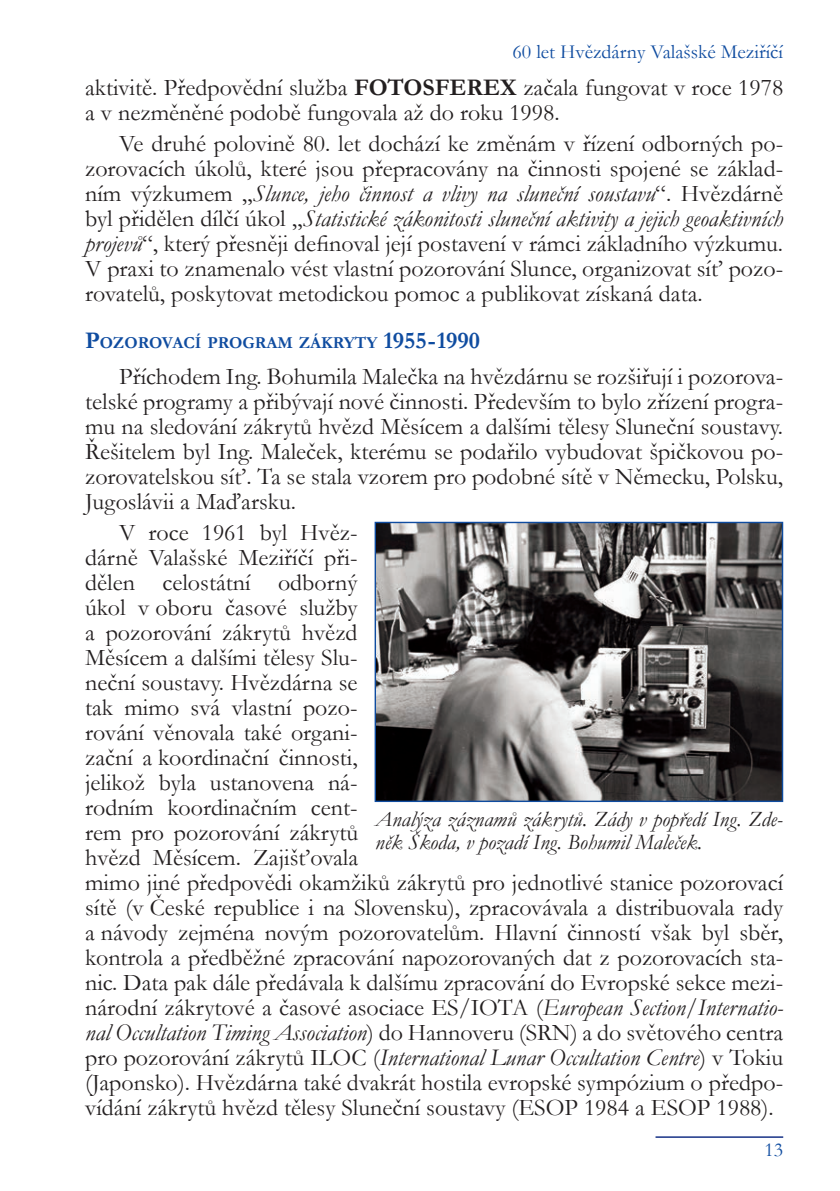
<style>
.page{position:relative;width:840px;height:1191px;background:#fff}
.page>*{position:absolute;margin:0;border:0;box-sizing:border-box;transform-origin:0 0}
.t1{font:24px/25px "Garamond";color:#231f20}
.t2{font:italic 22px/23px "Garamond";color:#231f20}
.t3{font:20px "Garamond";color:#0f4ca0}
.t4{font:700 16.8px "Garamond";color:#0f4ca0}
.s1{font-weight:700}
.s2{font-style:italic}
.s3{font-size:24px}
</style>
<div class="page">
<hr style="left:655px;top:1136px;width:127px;height:1px;background:#253f8e">
<img style="left:376px;top:524px;width:404px;height:276px">
<div style="left:374px;top:522px;width:408px;height:280px;border:1px solid #0f4ca0"></div>
<p class="t3" style="left:512px;top:39px;width:272px">60 let Hvězdárny Valašské Meziříčí</p>
<p class="t1" style="left:85px;top:74px;width:699px">aktivitě. Předpovědní služba <span class="s1">FOTOSFEREX</span> začala fungovat v roce 1978 a v nezměněné podobě fungovala až do roku 1998.</p>
<p class="t1" style="left:85px;top:130px;width:699px;text-align:justify;text-indent:34px">Ve druhé polovině 80. let dochází ke změnám v řízení odborných po&shy;zorovacích úkolů, které jsou přepracovány na činnosti spojené se základ&shy;ním výzkumem „<span class="s2">Slunce, jeho činnost a vlivy na sluneční soustavu</span>“. Hvězdárně byl přidělen dílčí úkol „<span class="s2">Statistické zákonitosti sluneční aktivity a jejich geoaktivních projevů</span>“, který přesněji definoval její postavení v rámci základního výzkumu.<br>V praxi to znamenalo vést vlastní pozorování Slunce, organizovat síť pozo&shy;rovatelů, poskytovat metodickou pomoc a publikovat získaná data.</p>
<p class="t4" style="left:85px;top:331px;width:396px"><span class="s3">P</span>OZOROVACÍ PROGRAM ZÁKRYTY <span class="s3">1955-1990</span></p>
<p class="t1" style="left:85px;top:363px;width:699px;text-align:justify;text-indent:34px">Příchodem Ing. Bohumila Malečka na hvězdárnu se rozšiřují i pozorova&shy;telské programy a přibývají nové činnosti. Především to bylo zřízení progra&shy;mu na sledování zákrytů hvězd Měsícem a dalšími tělesy Sluneční soustavy.<br>Řešitelem byl Ing. Maleček, kterému se podařilo vybudovat špičkovou po&shy;zorovatelskou síť. Ta se stala vzorem pro podobné sítě v Německu, Polsku, Jugoslávii a Maďarsku.</p>
<p class="t1" style="left:85px;top:519px;width:699px;text-indent:34px">V roce 1961 byl Hvěz-<br>dárně Valašské Meziříčí při-<br>dělen celostátní odborný<br>úkol v oboru časové služby<br>a pozorování zákrytů hvězd<br>Měsícem a dalšími tělesy Slu-<br>neční soustavy. Hvězdárna se<br>tak mimo svá vlastní pozo-<br>rování věnovala také organi-<br>zační a koordinační činnosti,<br>jelikož byla ustanovena ná-<br>rodním koordinačním cent-<br>rem pro pozorování zákrytů<br>hvězd Měsícem. Zajišťovala<br>mimo jiné předpovědi okamžiků zákrytů pro jednotlivé stanice pozorovací sítě (v České republice i na Slovensku), zpracovávala a distribuovala rady a návody zejména novým pozorovatelům. Hlavní činností však byl sběr, kontrola a předběžné zpracování napozorovaných dat z pozorovacích sta&shy;nic. Data pak dále předávala k dalšímu zpracování do Evropské sekce mezi&shy;národní zákrytové a časové asociace ES/IOTA (<span class="s2">European Section/Internatio&shy;nal Occultation Timing Association</span>) do Hannoveru (SRN) a do světového centra pro pozorování zákrytů ILOC (<span class="s2">International Lunar Occultation Centre</span>) v Tokiu (Japonsko). Hvězdárna také dvakrát hostila evropské sympózium o předpo&shy;vídání zákrytů hvězd tělesy Sluneční soustavy (ESOP 1984 a ESOP 1988).</p>
<p class="t2" style="left:375px;top:807px;width:408px">Analýza záznamů zákrytů. Zády v popředí Ing. Zde&shy;něk Škoda, v pozadí Ing. Bohumil Maleček.</p>
<p class="t3" style="left:764px;top:1136px;width:20px">13</p>
</div>
